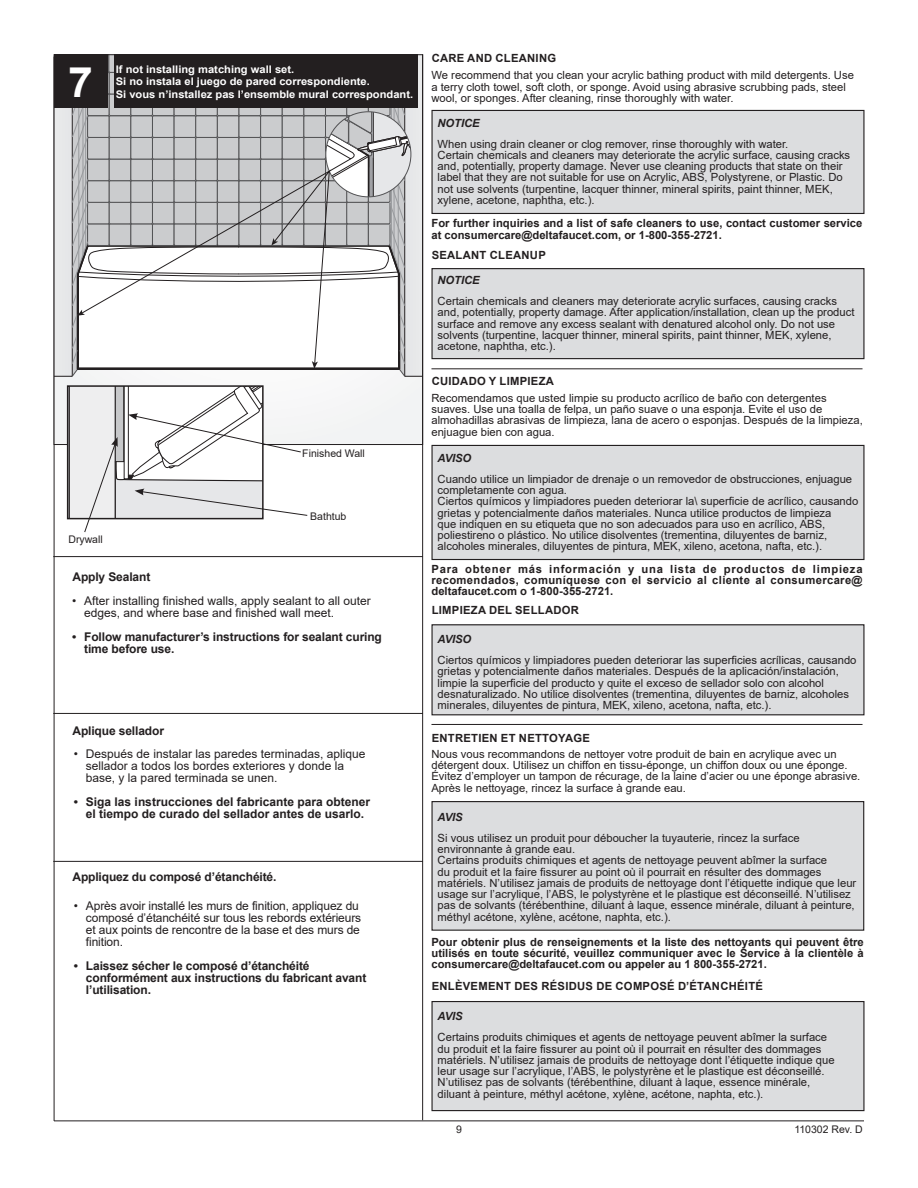
<style>
.page{position:relative;width:918px;height:1188px;background:#fff}
.page>*{position:absolute;margin:0;border:0;box-sizing:border-box;transform-origin:0 0}
.t1{font:700 42px "Arial";color:#fff;scale:1.06 1}
.t2{font:12px/12px "Arial";color:#231f20}
.t3{font:700 12px/12px "Arial";letter-spacing:-.01em;color:#231f20}
.t4{font:11.25px/11.2px "Arial";color:#231f20}
.t5{font:700 11.25px/11.2px "Arial";color:#231f20;text-align:justify}
.t6{font:700 11.25px "Arial";letter-spacing:.025em;color:#231f20}
.t7{font:italic 700 11.25px "Arial";letter-spacing:-.01em;color:#231f20}
.t8{font:700 10.5px/12.6px "Arial";color:#fff;scale:1.06 1}
.t9{font:10.5px "Arial";color:#231f20}
</style>
<div class="page">
<hr style="left:54px;top:1120px;width:810px;height:1px;background:#231f20">
<hr style="left:53px;top:713px;width:370px;height:1px;background:#231f20">
<hr style="left:53px;top:556px;width:370px;height:1px;background:#231f20">
<hr style="left:53px;top:861px;width:370px;height:1px;background:#231f20">
<hr style="left:54px;top:57px;width:1px;height:1064px;background:#231f20">
<div style="left:54px;top:55px;width:369px;height:390px;background:#f3f4f4"></div>
<svg style="left:56px;top:56px;width:365px;height:321px"></svg>
<div style="left:54px;top:54px;width:53px;height:54px;background:#231f20"></div>
<hr style="left:422px;top:54px;width:1px;height:1066px;background:#231f20">
<svg style="left:68px;top:386px;width:240px;height:146px"></svg>
<div style="left:432px;top:110px;width:432px;height:103px;background:#dcdddf"></div>
<div style="left:431px;top:110px;width:434px;height:104px;border:1px solid #231f20"></div>
<div style="left:432px;top:269px;width:432px;height:90px;background:#dcdddf"></div>
<div style="left:431px;top:268px;width:434px;height:91px;border:1px solid #231f20"></div>
<div style="left:432px;top:625px;width:432px;height:90px;background:#dcdddf"></div>
<div style="left:431px;top:624px;width:434px;height:91px;border:1px solid #231f20"></div>
<div style="left:432px;top:1002px;width:432px;height:109px;background:#dcdddf"></div>
<div style="left:431px;top:1001px;width:434px;height:110px;border:1px solid #231f20"></div>
<div style="left:432px;top:445px;width:432px;height:115px;background:#dcdddf"></div>
<div style="left:431px;top:445px;width:434px;height:115px;border:1px solid #231f20"></div>
<div style="left:432px;top:802px;width:432px;height:128px;background:#dcdddf"></div>
<div style="left:431px;top:801px;width:433px;height:130px;border:1px solid #231f20"></div>
<hr style="left:431px;top:368px;width:432px;height:1px;background:#231f20">
<hr style="left:431px;top:724px;width:432px;height:1px;background:#231f20">
<div style="left:114px;top:54px;width:304px;height:54px;background:#231f20"></div>
<h1 class="t1" style="left:68px;top:52px;width:25px">7</h1>
<p class="t8" style="left:116px;top:63px;width:282px">If not installing matching wall set.<br>Si no instala el juego de pared correspondiente.<br>Si vous n’installez pas l’ensemble mural correspondant.</p>
<p class="t9" style="left:68px;top:532px;width:36px">Drywall</p>
<p class="t9" style="left:302px;top:446px;width:64px">Finished Wall</p>
<p class="t9" style="left:310px;top:509px;width:38px">Bathtub</p>
<p class="t3" style="left:72px;top:570px;width:79px">Apply Sealant</p>
<p class="t2" style="left:84px;top:594px;width:288px;text-indent:-12px">• After installing finished walls, apply sealant to all outer edges, and where base and finished wall meet.</p>
<p class="t3" style="left:84px;top:631px;width:299px;text-indent:-12px">• Follow manufacturer’s instructions for sealant curing time before use.</p>
<p class="t3" style="left:72px;top:725px;width:93px">Aplique sellador</p>
<p class="t2" style="left:86px;top:748px;width:281px;text-indent:-12px">• Después de instalar las paredes terminadas, aplique sellador a todos los bordes exteriores y donde la base, y la pared terminada se unen.</p>
<p class="t3" style="left:74px;top:796px;width:298px;text-align:center">• Siga las instrucciones del fabricante para obtener el tiempo de curado del sellador antes de usarlo.</p>
<p class="t3" style="left:72px;top:871px;width:206px">Appliquez du composé d’étanchéité.</p>
<p class="t2" style="left:86px;top:900px;width:277px;text-indent:-12px">• Après avoir installé les murs de finition, appliquez du composé d’étanchéité sur tous les rebords extérieurs et aux points de rencontre de la base et des murs de finition.</p>
<p class="t3" style="left:86px;top:960px;width:282px;text-indent:-12px">• Laissez sécher le composé d’étanchéité conformément aux instructions du fabricant avant l’utilisation.</p>
<p class="t6" style="left:432px;top:50px;width:126px">CARE AND CLEANING</p>
<p class="t4" style="left:431px;top:70px;width:424px">We recommend that you clean your acrylic bathing product with mild detergents. Use a terry cloth towel, soft cloth, or sponge. Avoid using abrasive scrubbing pads, steel wool, or sponges. After cleaning, rinse thoroughly with water.</p>
<p class="t7" style="left:438px;top:115px;width:43px">NOTICE</p>
<p class="t4" style="left:438px;top:138px;width:414px">When using drain cleaner or clog remover, rinse thoroughly with water.<br>Certain chemicals and cleaners may deteriorate the acrylic surface, causing cracks and, potentially, property damage. Never use cleaning products that state on their label that they are not suitable for use on Acrylic, ABS, Polystyrene, or Plastic. Do not use solvents (turpentine, lacquer thinner, mineral spirits, paint thinner, MEK, xylene, acetone, naphtha, etc.).</p>
<p class="t5" style="left:431px;top:218px;width:433px">For further inquiries and a list of safe cleaners to use, contact customer service at consumercare@deltafaucet.com, or 1‑800-355-2721.</p>
<p class="t6" style="left:432px;top:247px;width:116px">SEALANT CLEANUP</p>
<p class="t7" style="left:438px;top:273px;width:43px">NOTICE</p>
<p class="t4" style="left:438px;top:295px;width:418px">Certain chemicals and cleaners may deteriorate acrylic surfaces, causing cracks and, potentially, property damage. After application/installation, clean up the product surface and remove any excess sealant with denatured alcohol only. Do not use solvents (turpentine, lacquer thinner, mineral spirits, paint thinner, MEK, xylene, acetone, naphtha, etc.).</p>
<p class="t6" style="left:432px;top:373px;width:124px">CUIDADO Y LIMPIEZA</p>
<p class="t4" style="left:431px;top:392px;width:433px">Recomendamos que usted limpie su producto acrílico de baño con detergentes suaves. Use una toalla de felpa, un paño suave o una esponja. Evite el uso de almohadillas abrasivas de limpieza, lana de acero o esponjas. Después de la limpieza, enjuague bien con agua.</p>
<p class="t7" style="left:438px;top:451px;width:35px">AVISO</p>
<p class="t4" style="left:438px;top:473px;width:422px">Cuando utilice un limpiador de drenaje o un removedor de obstrucciones, enjuague completamente con agua.<br>Ciertos químicos y limpiadores pueden deteriorar la\ superficie de acrílico, causando grietas y potencialmente daños materiales. Nunca utilice productos de limpieza<br>que indiquen en su etiqueta que no son adecuados para uso en acrílico, ABS, poliestireno o plástico. No utilice disolventes (trementina, diluyentes de barniz, alcoholes minerales, diluyentes de pintura, MEK, xileno, acetona, nafta, etc.).</p>
<p class="t5" style="left:431px;top:563px;width:433px">Para obtener más información y una lista de productos de limpieza recomendados, comuníquese con el servicio al cliente al consumercare@ deltafaucet.com o 1-800-355-2721.</p>
<p class="t6" style="left:432px;top:602px;width:149px">LIMPIEZA DEL SELLADOR</p>
<p class="t7" style="left:438px;top:632px;width:35px">AVISO</p>
<p class="t4" style="left:438px;top:655px;width:420px">Ciertos químicos y limpiadores pueden deteriorar las superficies acrílicas, causando grietas y potencialmente daños materiales. Después de la aplicación/instalación, limpie la superficie del producto y quite el exceso de sellador solo con alcohol desnaturalizado. No utilice disolventes (trementina, diluyentes de barniz, alcoholes minerales, diluyentes de pintura, MEK, xileno, acetona, nafta, etc.).</p>
<p class="t6" style="left:432px;top:730px;width:160px">ENTRETIEN ET NETTOYAGE</p>
<p class="t4" style="left:431px;top:748px;width:430px">Nous vous recommandons de nettoyer votre produit de bain en acrylique avec un détergent doux. Utilisez un chiffon en tissu-éponge, un chiffon doux ou une éponge.<br>Évitez d’employer un tampon de récurage, de la laine d’acier ou une éponge abrasive.<br>Après le nettoyage, rincez la surface à grande eau.</p>
<p class="t7" style="left:438px;top:809px;width:27px">AVIS</p>
<p class="t4" style="left:438px;top:832px;width:420px">Si vous utilisez un produit pour déboucher la tuyauterie, rincez la surface environnante à grande eau.<br>Certains produits chimiques et agents de nettoyage peuvent abîmer la surface<br>du produit et la faire fissurer au point où il pourrait en résulter des dommages matériels. N’utilisez jamais de produits de nettoyage dont l’étiquette indique que leur usage sur l’acrylique, l’ABS, le polystyrène et le plastique est déconseillé. N’utilisez pas de solvants (térébenthine, diluant à laque, essence minérale, diluant à peinture, méthyl acétone, xylène, acétone, naphta, etc.).</p>
<p class="t5" style="left:431px;top:936px;width:434px">Pour obtenir plus de renseignements et la liste des nettoyants qui peuvent être utilisés en toute sécurité, veuillez communiquer avec le Service à la clientèle à consumercare@deltafaucet.com ou appeler au 1 800-355-2721.</p>
<p class="t6" style="left:432px;top:978px;width:333px">ENLÈVEMENT DES RÉSIDUS DE COMPOSÉ D’ÉTANCHÉITÉ</p>
<p class="t7" style="left:438px;top:1009px;width:27px">AVIS</p>
<p class="t4" style="left:438px;top:1032px;width:399px">Certains produits chimiques et agents de nettoyage peuvent abîmer la surface du produit et la faire fissurer au point où il pourrait en résulter des dommages matériels. N’utilisez jamais de produits de nettoyage dont l’étiquette indique que leur usage sur l’acrylique, l’ABS, le polystyrène et le plastique est déconseillé.<br>N’utilisez pas de solvants (térébenthine, diluant à laque, essence minérale, diluant à peinture, méthyl acétone, xylène, acétone, naphta, etc.).</p>
<p class="t9" style="left:456px;top:1122px;width:7px">9</p>
<p class="t9" style="left:794px;top:1122px;width:70px">110302 Rev. D</p>
</div>
